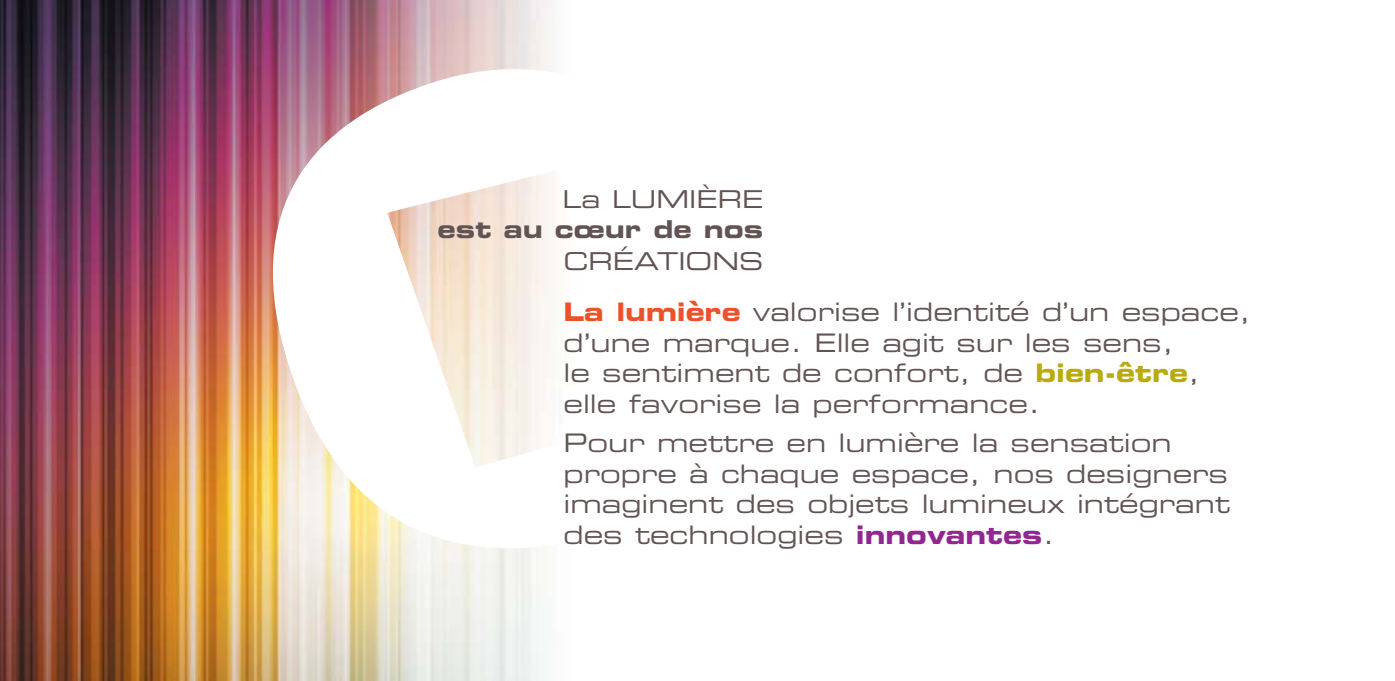
<style>
.page{position:relative;width:1395px;height:681px;background:#fff}
.page>*{position:absolute;margin:0;border:0;box-sizing:border-box;transform-origin:0 0}
.t1{font:25.5px/30.6px "Eurostile Extended Two";color:#625454}
.t2{font:24.6px "Eurostile Extended Two";color:#625454}
.t3{font:24.6px "Eurostile Bold Extended Two";color:#625454}
.s1{font-family:"Eurostile Bold Extended Two";color:#ea5329}
.s2{font-family:"Eurostile Bold Extended Two";color:#b9ab0f}
.s3{font-family:"Eurostile Bold Extended Two";color:#91278f}
</style>
<div class="page">
<img style="left:0;top:0;width:553px;height:680px">
<img style="left:240px;top:48px;width:316px;height:518px">
<p class="t2" style="left:562px;top:190px;width:202px">La LUMIÈRE</p>
<p class="t3" style="left:438px;top:220px;width:327px">est au cœur de nos</p>
<p class="t2" style="left:563px;top:252px;width:201px">CRÉATIONS</p>
<p class="t1" style="left:563px;top:298px;width:689px"><span class="s1">La lumière</span> valorise l’identité d’un espace, d’une marque. Elle agit sur les sens,<br>le sentiment de confort, de <span class="s2">bien-être</span>, elle favorise la performance.</p>
<p class="t1" style="left:563px;top:429px;width:668px">Pour mettre en lumière la sensation propre à chaque espace, nos designers imaginent des objets lumineux intégrant des technologies <span class="s3">innovantes</span>.</p>
</div>
